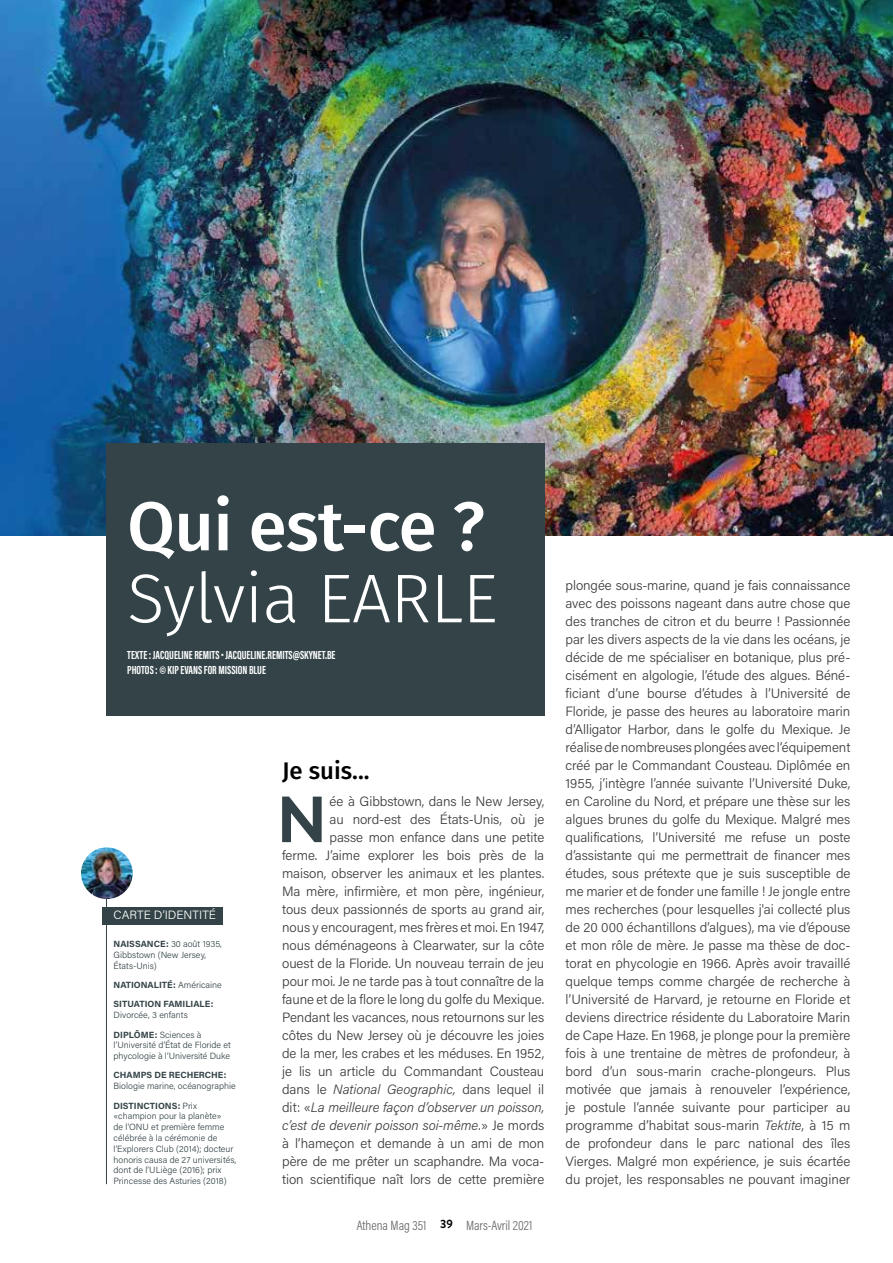
<style>
.page{position:relative;width:893px;height:1263px;background:#fff}
.page>*{position:absolute;margin:0;border:0;box-sizing:border-box;transform-origin:0 0}
.t1{font:300 69px "Fira Sans";letter-spacing:-.01em;color:#fff}
.t2{font:500 69px "Fira Sans";letter-spacing:-.01em;color:#fff}
.t3{font:600 64.2px "Raleway X";color:#334347}
.t4{font:500 24px "Fira Sans";color:#000}
.t5{font:300 13.5px/18px "Acumin Pro";letter-spacing:-.005em;color:#3c3c3b;text-align:right}
.t6{font:300 13.5px "Acumin Pro Cond";color:#646363}
.t7{font:700 12px/15px "Acumin Pro Extra Cond";color:#fff}
.t8{font:300 12px "Acumin Pro";color:#fff}
.t9{font:300 9px/10.8px "Acumin Pro";color:#334347}
.t10{font:700 9px/19.4px "Acumin Pro";color:#334347}
.s1{font-weight:700}
.s2{font-weight:300}
.s3{font-style:italic}
</style>
<div class="page">
<hr style="left:106px;top:896px;width:1px;height:288px;background:#334347">
<img style="left:81px;top:847px;width:52px;height:52px;border-radius:26px">
<div style="left:102px;top:907px;width:120px;height:17px;background:#334347"></div>
<img style="left:0;top:0;width:893px;height:535px">
<div style="left:106px;top:443px;width:438px;height:273px;background:#334347"></div>
<h1 class="t2" style="left:127px;top:471px;width:359px">Qui est-ce ?</h1>
<h1 class="t1" style="left:127px;top:549px;width:372px">Sylvia EARLE</h1>
<p class="t7" style="left:127px;top:647px;width:210px">TEXTE: JACQUELINE REMITS • JACQUELINE.REMITS@SKYNET.BE<br>PHOTOS: © KIP EVANS FOR MISSION BLUE</p>
<p class="t8" style="left:114px;top:907px;width:104px">CARTE D’IDENTITÉ</p>
<p class="t9" style="left:114px;top:938px;width:110px"><span class="s1">NAISSANCE:</span> 30 août 1935,<br>Gibbstown (New Jersey,<br>États-Unis)</p>
<p class="t10" style="left:114px;top:975px;width:110px">NATIONALITÉ: <span class="s2">Américaine<br></span>SITUATION FAMILIALE:</p>
<p class="t9" style="left:114px;top:1005px;width:89px;line-height:19.4px">Divorcée, 3 enfants<br><span class="s1">DIPLÔME:</span> Sciences à</p>
<p class="t9" style="left:114px;top:1039px;width:119px">l’Université d’État de Floride et phycologie à l’Université Duke</p>
<p class="t10" style="left:114px;top:1065px;width:114px">CHAMPS DE RECHERCHE:</p>
<p class="t9" style="left:114px;top:1076px;width:124px;line-height:19.4px">Biologie marine, océanographie<br><span class="s1">DISTINCTIONS:</span> Prix</p>
<p class="t9" style="left:114px;top:1110px;width:124px">«champion pour la planète»<br>de l’ONU et première femme célébrée à la cérémonie de l’Explorers Club (2014); docteur honoris causa de 27 universités, dont de l’ULiège (2016); prix<br>Princesse des Asturies (2018)</p>
<h3 class="t4" style="left:282px;top:751px;width:89px">Je suis...</h3>
<h2 class="t3" style="left:277px;top:783px;width:50px">N</h2>
<p class="t5" style="left:282px;top:792px;width:264px">ée à Gibbstown, dans le New Jersey,<br>au nord-est des États-Unis, où je<br>passe mon enfance dans une petite<br>ferme. J’aime explorer les bois près de la maison, observer les animaux et les plantes.<br>Ma mère, infirmière, et mon père, ingénieur, tous deux passionnés de sports au grand air, nous y encouragent, mes frères et moi. En 1947, nous déménageons à Clearwater, sur la côte ouest de la Floride. Un nouveau terrain de jeu pour moi. Je ne tarde pas à tout connaître de la faune et de la flore le long du golfe du Mexique.<br>Pendant les vacances, nous retournons sur les côtes du New Jersey où je découvre les joies de la mer, les crabes et les méduses. En 1952, je lis un article du Commandant Cousteau dans le <span class="s3">National Geographic,</span> dans lequel il dit: «<span class="s3">La meilleure façon d’observer un poisson, c’est de devenir poisson soi-même.</span>» Je mords à l’hameçon et demande à un ami de mon père de me prêter un scaphandre. Ma voca&shy;tion scientifique naît lors de cette première</p>
<p class="t6" style="left:357px;top:1217px;width:177px">Athena Mag 351 <sup>39</sup> Mars-Avril 2021</p>
<p class="t5" style="left:566px;top:576px;width:286px;text-align:justify">plongée sous-marine, quand je fais connaissance avec des poissons nageant dans autre chose que des tranches de citron et du beurre ! Passionnée par les divers aspects de la vie dans les océans, je décide de me spécialiser en botanique, plus pré&shy;cisément en algologie, l’étude des algues. Béné&shy;ficiant d’une bourse d’études à l’Université de Floride, je passe des heures au laboratoire marin d’Alligator Harbor, dans le golfe du Mexique. Je réalise de nombreuses plongées avec l’équipement créé par le Commandant Cousteau. Diplômée en 1955, j’intègre l’année suivante l’Université Duke, en Caroline du Nord, et prépare une thèse sur les algues brunes du golfe du Mexique. Malgré mes qualifications, l’Université me refuse un poste d’assistante qui me permettrait de financer mes études, sous prétexte que je suis susceptible de me marier et de fonder une famille ! Je jongle entre mes recherches (pour lesquelles j'ai collecté plus de 20 000 échantillons d’algues), ma vie d’épouse et mon rôle de mère. Je passe ma thèse de doc&shy;torat en phycologie en 1966. Après avoir travaillé quelque temps comme chargée de recherche à l’Université de Harvard, je retourne en Floride et deviens directrice résidente du Laboratoire Marin de Cape Haze. En 1968, je plonge pour la première fois à une trentaine de mètres de profondeur, à bord d’un sous-marin crache-plongeurs. Plus motivée que jamais à renouveler l’expérience, je postule l’année suivante pour participer au programme d’habitat sous-marin <span class="s3">Tektite</span>, à 15 m de profondeur dans le parc national des îles Vierges. Malgré mon expérience, je suis écartée du projet, les responsables ne pouvant imaginer</p>
</div>
